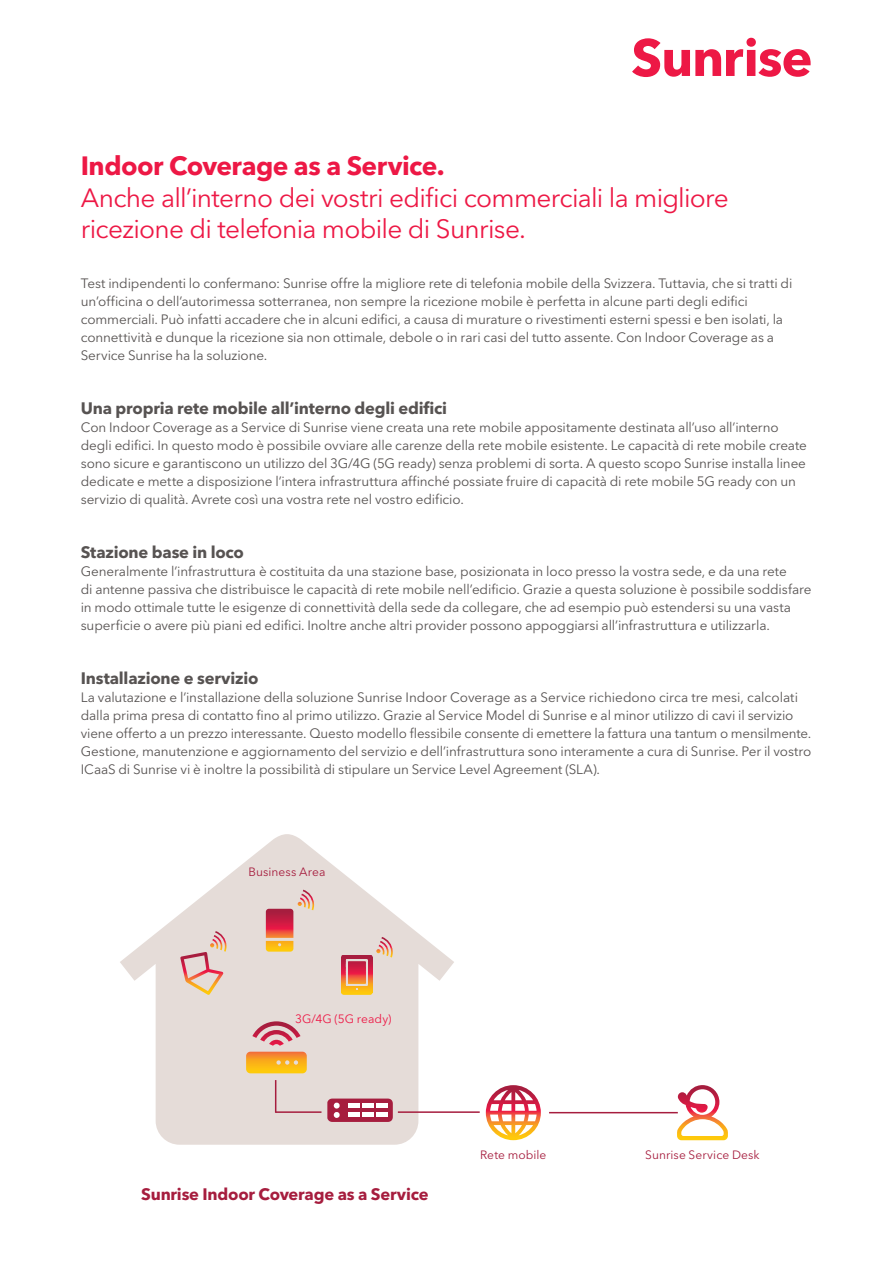
<style>
.page{position:relative;width:893px;height:1263px;background:#fff}
.page>*{position:absolute;margin:0;border:0;box-sizing:border-box;transform-origin:0 0}
.t1{font:26.25px/31.5px "Avenir Next LT Pro";letter-spacing:-.025em;color:#ed1845}
.t2{font:700 26.25px "Avenir Next LT Pro";letter-spacing:-.02em;color:#ed1845}
.t3{font:700 16.5px "Avenir Next LT Pro";letter-spacing:-.015em;color:#575352}
.t4{font:700 16.5px "Avenir Next LT Pro";letter-spacing:-.015em;color:#a61d3e}
.t5{font:13.5px/18px "Avenir Next LT Pro";letter-spacing:-.01em;color:#575352}
.t6{font:12px "Avenir Next LT Pro";letter-spacing:.005em;color:#a61d3e}
.t7{font:12px "Avenir Next LT Pro";color:#ed1845}
</style>
<div class="page">
<svg style="left:632px;top:38px;width:179px;height:39px"></svg>
<svg style="left:120px;top:834px;width:334px;height:311px;fill:#e5dcd8"></svg>
<svg style="left:677px;top:1085px;width:51px;height:55px"></svg>
<svg style="left:486px;top:1085px;width:55px;height:55px"></svg>
<svg style="left:180px;top:931px;width:46px;height:64px;background:#e3c2b9"></svg>
<svg style="left:266px;top:890px;width:48px;height:62px;background:#e1a696"></svg>
<svg style="left:376px;top:937px;width:17px;height:20px"></svg>
<hr style="left:341px;top:993px;width:32px;height:2px;background:#feca0a">
<hr style="left:341px;top:992px;width:32px;height:1px;background:#fec60d">
<hr style="left:341px;top:991px;width:32px;height:1px;background:#fec30f">
<hr style="left:341px;top:990px;width:32px;height:1px;background:#fdbf11">
<hr style="left:341px;top:989px;width:32px;height:1px;background:#fcbb13">
<hr style="left:341px;top:988px;width:32px;height:1px;background:#fcb615">
<hr style="left:341px;top:987px;width:32px;height:1px;background:#fbb217">
<hr style="left:341px;top:986px;width:32px;height:1px;background:#faae18">
<hr style="left:341px;top:985px;width:32px;height:1px;background:#faaa1b">
<hr style="left:341px;top:984px;width:32px;height:1px;background:#f9a51c">
<hr style="left:341px;top:983px;width:32px;height:1px;background:#f89b23">
<hr style="left:341px;top:982px;width:32px;height:1px;background:#f6912a">
<hr style="left:341px;top:981px;width:32px;height:1px;background:#f58830">
<hr style="left:341px;top:980px;width:32px;height:1px;background:#f47f35">
<hr style="left:341px;top:979px;width:32px;height:1px;background:#f37239">
<hr style="left:341px;top:978px;width:32px;height:1px;background:#f2683c">
<hr style="left:341px;top:977px;width:32px;height:1px;background:#f15c3e">
<hr style="left:341px;top:976px;width:32px;height:1px;background:#ef4d41">
<hr style="left:341px;top:975px;width:32px;height:1px;background:#ee3c43">
<hr style="left:341px;top:974px;width:32px;height:1px;background:#ed2845">
<hr style="left:341px;top:973px;width:32px;height:1px;background:#ec1846">
<hr style="left:341px;top:972px;width:32px;height:1px;background:#e81846">
<hr style="left:341px;top:971px;width:32px;height:1px;background:#e21845">
<hr style="left:341px;top:970px;width:32px;height:1px;background:#dc1845">
<hr style="left:341px;top:969px;width:32px;height:1px;background:#d81b44">
<hr style="left:341px;top:968px;width:32px;height:1px;background:#d31b43">
<hr style="left:341px;top:967px;width:32px;height:1px;background:#ce1b43">
<hr style="left:341px;top:966px;width:32px;height:1px;background:#ca1a43">
<hr style="left:341px;top:965px;width:32px;height:1px;background:#c51a42">
<hr style="left:341px;top:964px;width:32px;height:1px;background:#c11b42">
<hr style="left:341px;top:963px;width:32px;height:1px;background:#bd1b41">
<hr style="left:341px;top:962px;width:32px;height:1px;background:#b81c41">
<hr style="left:341px;top:961px;width:32px;height:1px;background:#b41c40">
<hr style="left:341px;top:960px;width:32px;height:1px;background:#b01d3f">
<hr style="left:341px;top:959px;width:32px;height:1px;background:#ab1d3f">
<hr style="left:341px;top:958px;width:32px;height:1px;background:#a91d3f">
<hr style="left:341px;top:957px;width:32px;height:1px;background:#a81d3f">
<hr style="left:341px;top:954px;width:32px;height:3px;background:#a71d3f">
<svg style="left:246px;top:1021px;width:61px;height:52px;background:#e7ac7a"></svg>
<svg style="left:327px;top:1098px;width:66px;height:24px"></svg>
<div style="left:376px;top:1112px;width:12px;height:5px;background:#fff"></div>
<div style="left:376px;top:1103px;width:12px;height:5px;background:#fff"></div>
<div style="left:362px;top:1112px;width:12px;height:5px;background:#fff"></div>
<div style="left:362px;top:1103px;width:12px;height:5px;background:#fff"></div>
<div style="left:348px;top:1112px;width:12px;height:5px;background:#fff"></div>
<div style="left:348px;top:1103px;width:12px;height:5px;background:#fff"></div>
<hr style="left:549px;top:1112px;width:129px;height:1px;background:#a61d3e">
<hr style="left:398px;top:1111px;width:82px;height:2px;background:#a61d3e">
<hr style="left:275px;top:1111px;width:46px;height:2px;background:#a61d3e">
<hr style="left:275px;top:1080px;width:1px;height:33px;background:#a61d3e">
<h1 class="t2" style="left:81px;top:150px;width:365px">Indoor Coverage as a Service.</h1>
<h1 class="t1" style="left:81px;top:182px;width:650px">Anche all’interno dei vostri edifici commerciali la migliore ricezione di telefonia mobile di Sunrise.</h1>
<p class="t5" style="left:81px;top:274px;width:713px">Test indipendenti lo confermano: Sunrise offre la migliore rete di telefonia mobile della Svizzera. Tuttavia, che si tratti di un’officina o dell’autorimessa sotterranea, non sempre la ricezione mobile è perfetta in alcune parti degli edifici commerciali. Può infatti accadere che in alcuni edifici, a causa di murature o rivestimenti esterni spessi e ben isolati, la connettività e dunque la ricezione sia non ottimale, debole o in rari casi del tutto assente. Con Indoor Coverage as a Service Sunrise ha la soluzione.</p>
<p class="t3" style="left:81px;top:398px;width:368px">Una propria rete mobile all’interno degli edifici</p>
<p class="t5" style="left:81px;top:418px;width:728px">Con Indoor Coverage as a Service di Sunrise viene creata una rete mobile appositamente destinata all’uso all’interno degli edifici. In questo modo è possibile ovviare alle carenze della rete mobile esistente. Le capacità di rete mobile create sono sicure e garantiscono un utilizzo del 3G/4G (5G ready) senza problemi di sorta. A questo scopo Sunrise installa linee dedicate e mette a disposizione l’intera infrastruttura affinché possiate fruire di capacità di rete mobile 5G ready con un servizio di qualità. Avrete così una vostra rete nel vostro edificio.</p>
<p class="t3" style="left:81px;top:542px;width:165px">Stazione base in loco</p>
<p class="t5" style="left:81px;top:562px;width:732px">Generalmente l’infrastruttura è costituita da una stazione base, posizionata in loco presso la vostra sede, e da una rete<br>di antenne passiva che distribuisce le capacità di rete mobile nell’edificio. Grazie a questa soluzione è possibile soddisfare in modo ottimale tutte le esigenze di connettività della sede da collegare, che ad esempio può estendersi su una vasta superficie o avere più piani ed edifici. Inoltre anche altri provider possono appoggiarsi all’infrastruttura e utilizzarla.</p>
<p class="t3" style="left:81px;top:668px;width:179px">Installazione e servizio</p>
<p class="t5" style="left:81px;top:688px;width:732px">La valutazione e l’installazione della soluzione Sunrise Indoor Coverage as a Service richiedono circa tre mesi, calcolati dalla prima presa di contatto fino al primo utilizzo. Grazie al Service Model di Sunrise e al minor utilizzo di cavi il servizio viene offerto a un prezzo interessante. Questo modello flessibile consente di emettere la fattura una tantum o mensilmente.<br>Gestione, manutenzione e aggiornamento del servizio e dell’infrastruttura sono interamente a cura di Sunrise. Per il vostro ICaaS di Sunrise vi è inoltre la possibilità di stipulare un Service Level Agreement (SLA).</p>
<p class="t6" style="left:248px;top:865px;width:79px">Business Area</p>
<p class="t7" style="left:295px;top:1011px;width:98px">3G/4G (5G ready)</p>
<p class="t4" style="left:141px;top:1184px;width:289px">Sunrise Indoor Coverage as a Service</p>
<p class="t6" style="left:480px;top:1148px;width:68px">Rete mobile</p>
<p class="t6" style="left:645px;top:1148px;width:116px">Sunrise Service Desk</p>
</div>
